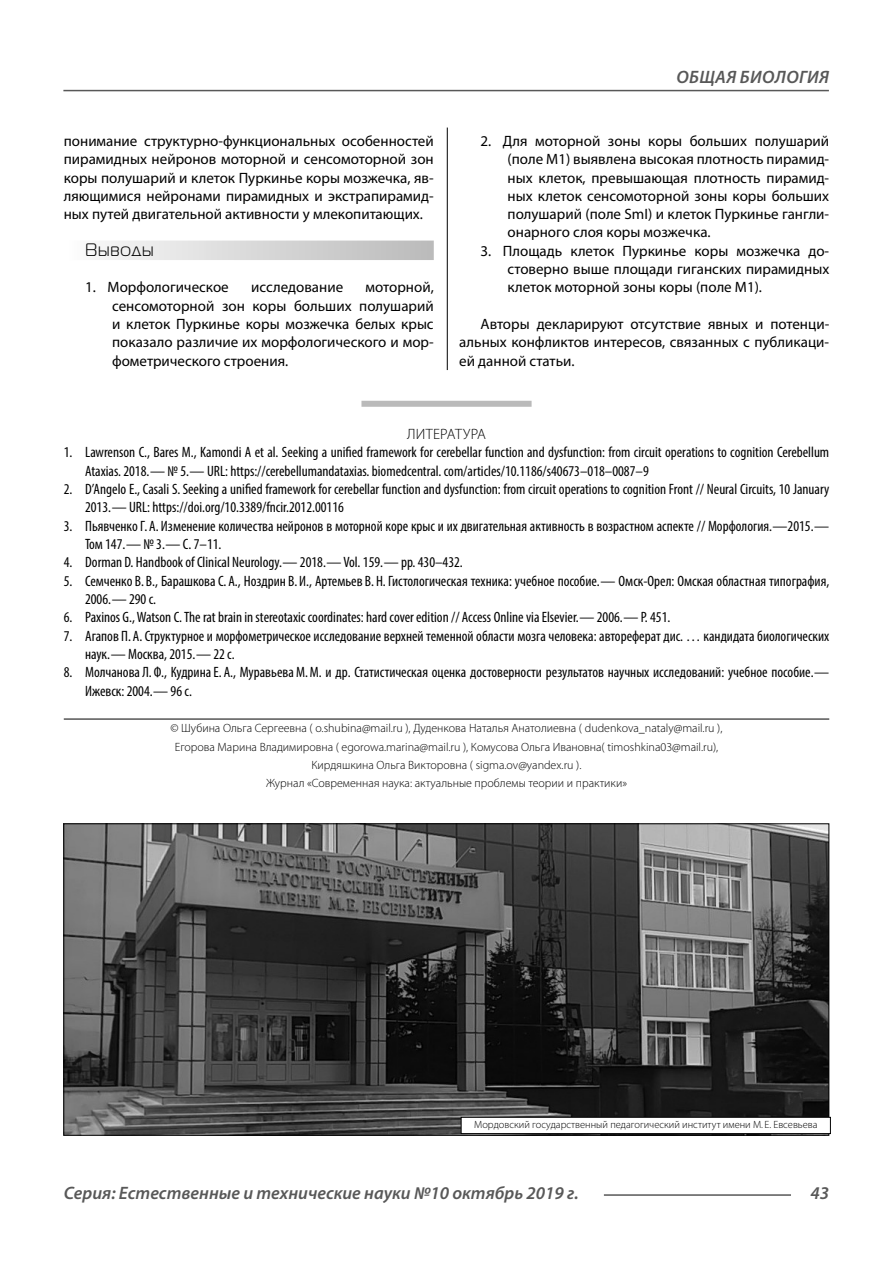
<style>
.page{position:relative;width:893px;height:1263px;background:#fff}
.page>*{position:absolute;margin:0;border:0;box-sizing:border-box;transform-origin:0 0}
.t1{font:italic 600 18px "Myriad Pro";color:#585858}
.t2{font:italic 600 18px "Myriad Pro";letter-spacing:.02em;color:#585858}
.t3{font:18px "Magistral C";letter-spacing:.05em;color:#000}
.t4{font:condensed 15px/18.3px "Myriad Pro";color:#000}
.t5{font:15px/18.3px "Myriad Pro";color:#000;text-align:justify}
.t6{font:300 15px "Myriad Pro";letter-spacing:.02em;color:#000}
.t7{font:300 12px/18.3px "Myriad Pro";color:#000;text-align:center}
.t8{font:300 10.5px "Myriad Pro";color:#000}
</style>
<div class="page">
<hr style="left:447px;top:128px;width:1px;height:1007px;background:#000">
<div style="left:64px;top:241px;width:370px;height:19px;background:linear-gradient(to right,#fcfcfc,#bababa)"></div>
<div style="left:361px;top:401px;width:170px;height:6px;background:#bababa"></div>
<hr style="left:64px;top:719px;width:765px;height:1px;background:#000">
<img style="left:65px;top:825px;width:762px;height:309px">
<div style="left:461px;top:1117px;width:369px;height:17px;background:#fff"></div>
<div style="left:461px;top:1117px;width:370px;height:17px;border:1px solid #000"></div>
<hr style="left:604px;top:1194px;width:187px;height:2px;background:#585858">
<hr style="left:63px;top:90px;width:766px;height:1px;background:#585858">
<p class="t5" style="left:64px;top:133px;width:371px">понимание структурно-функциональных особенностей пирамидных нейронов моторной и сенсомоторной зон коры полушарий и клеток Пуркинье коры мозжечка, яв&shy;ляющимися нейронами пирамидных и экстрапирамид&shy;ных путей двигательной активности у млекопитающих.</p>
<p class="t3" style="left:85px;top:243px;width:70px">Выводы</p>
<p class="t5" style="left:85px;top:279px;width:145px">1. Морфологическое</p>
<p class="t5" style="left:251px;top:279px;width:94px">исследование</p>
<p class="t5" style="left:112px;top:279px;width:323px;text-indent:253px">моторной, сенсомоторной зон коры больших полушарий и клеток Пуркинье коры мозжечка белых крыс показало различие их морфологического и мор&shy;фометрического строения.</p>
<p class="t2" style="left:676px;top:71px;width:154px">ОБЩАЯ БИОЛОГИЯ</p>
<p class="t5" style="left:507px;top:133px;width:323px;text-indent:-27px">2. Для моторной зоны коры больших полушарий (поле M1) выявлена высокая плотность пирамид&shy;ных клеток, превышающая плотность пирамид&shy;ных клеток сенсомоторной зоны коры больших полушарий (поле SmI) и клеток Пуркинье гангли&shy;онарного слоя коры мозжечка.</p>
<p class="t5" style="left:507px;top:243px;width:323px;text-indent:-27px">3. Площадь клеток Пуркинье коры мозжечка до&shy;стоверно выше площади гиганских пирамидных клеток моторной зоны коры (поле M1).</p>
<p class="t5" style="left:459px;top:316px;width:371px;text-indent:21px">Авторы декларируют отсутствие явных и потенци&shy;альных конфликтов интересов, связанных с публикаци&shy;ей данной статьи.</p>
<p class="t6" style="left:407px;top:428px;width:80px">ЛИТЕРАТУРА</p>
<p class="t4" style="left:85px;top:445px;width:746px;text-indent:-21px">1. Lawrenson C., Bares M., Kamondi A et al. Seeking a unified framework for cerebellar function and dysfunction: from circuit operations to cognition Cerebellum<br>Ataxias. 2018. — № 5. — URL: https://cerebellumandataxias. biomedcentral. com/articles/10.1186/s40673–018–0087–9</p>
<p class="t4" style="left:85px;top:481px;width:746px;text-indent:-21px">2. D’Angelo E., Casali S. Seeking a unified framework for cerebellar function and dysfunction: from circuit operations to cognition Front // Neural Circuits, 10 January<br>2013. — URL: https://doi.org/10.3389/fncir.2012.00116</p>
<p class="t4" style="left:85px;top:518px;width:746px;text-indent:-21px">3. Пьявченко Г. А. Изменение количества нейронов в моторной коре крыс и их двигательная активность в возрастном аспекте // Морфология. —2015. —<br>Том 147. — № 3. — С. 7–11.</p>
<p class="t4" style="left:64px;top:555px;width:401px">4. Dorman D. Handbook of Clinical Neurology. — 2018. — Vol. 159. — pp. 430–432.</p>
<p class="t4" style="left:85px;top:573px;width:746px;text-indent:-21px">5. Семченко В. В., Барашкова С. А., Ноздрин В. И., Артемьев В. Н. Гистологическая техника: учебное пособие. — Омск-Орел: Омская областная типография,<br>2006. — 290 с.</p>
<p class="t4" style="left:64px;top:610px;width:608px">6. Paxinos G., Watson C. The rat brain in stereotaxic coordinates: hard cover edition // Access Online via Elsevier. — 2006. — Р. 451.</p>
<p class="t4" style="left:85px;top:628px;width:746px;text-indent:-21px">7. Агапов П. А. Структурное и морфометрическое исследование верхней теменной области мозга человека: автореферат дис. … кандидата биологических наук. — Москва, 2015. — 22 с.</p>
<p class="t4" style="left:85px;top:664px;width:746px;text-indent:-21px">8. Молчанова Л. Ф., Кудрина Е. А., Муравьева М. М. и др. Статистическая оценка достоверности результатов научных исследований: учебное пособие. —<br>Ижевск: 2004. — 96 с.</p>
<p class="t7" style="left:171px;top:720px;width:553px">© Шубина Ольга Сергеевна ( o.shubina@mail.ru ), Дуденкова Наталья Анатолиевна ( dudenkova_nataly@mail.ru ), Егорова Марина Владимировна ( egorowa.marina@mail.ru ), Комусова Ольга Ивановна( timoshkina03@mail.ru), Кирдяшкина Ольга Викторовна ( sigma.ov@yandex.ru ).<br>Журнал «Современная наука: актуальные проблемы теории и практики»</p>
<p class="t8" style="left:474px;top:1120px;width:345px">Мордовский государственный педагогический институт имени М. Е. Евсевьева</p>
<p class="t1" style="left:64px;top:1186px;width:516px">Серия: Естественные и технические науки №10 октябрь 2019 г.</p>
<p class="t1" style="left:810px;top:1186px;width:20px">43</p>
</div>
